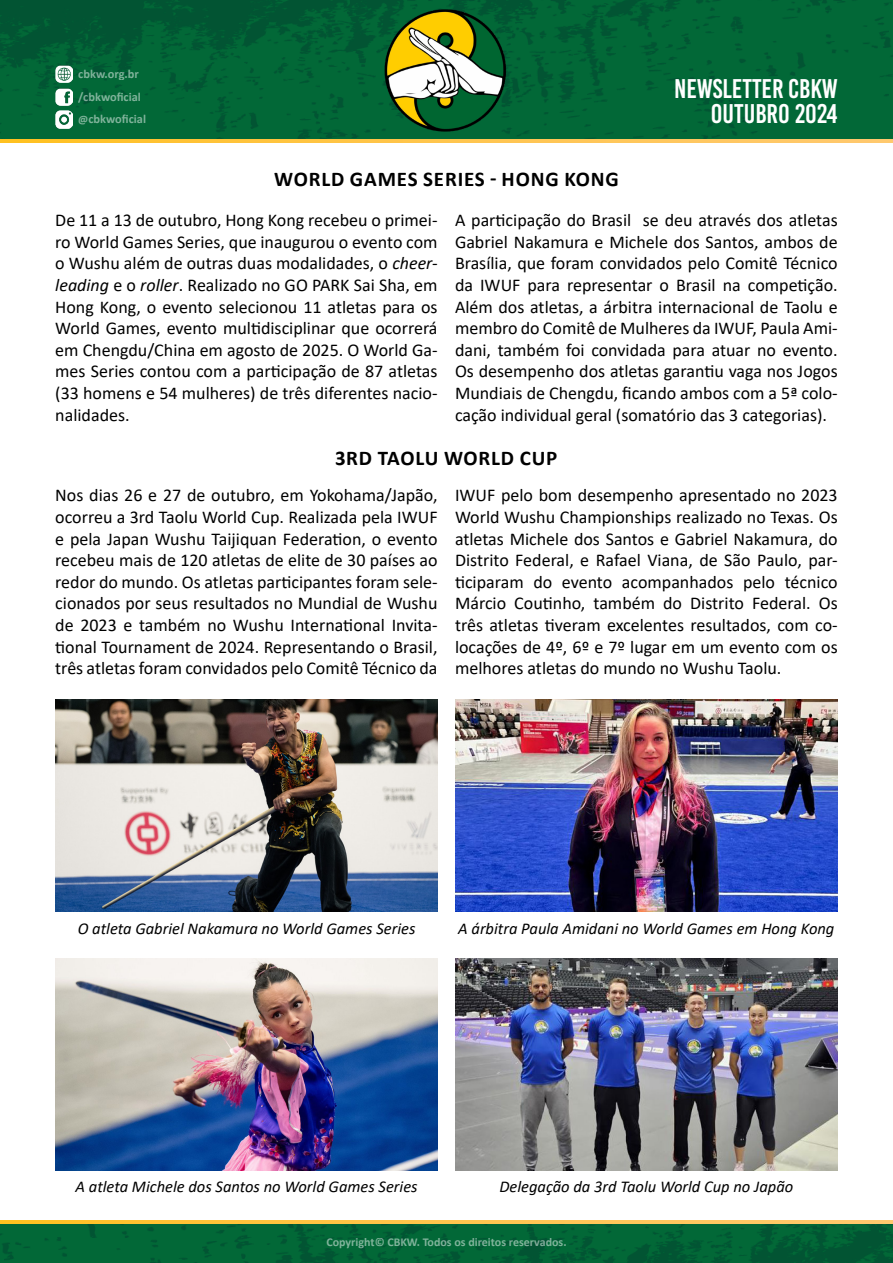
<style>
.page{position:relative;width:893px;height:1263px;background:#fff}
.page>*{position:absolute;margin:0;border:0;box-sizing:border-box;transform-origin:0 0}
.Cabeçallho_-_Mês{font:27px "Bebas Kai";color:#fff}
.Título_de_Seção{font:700 21px "Calibri";letter-spacing:.04em;color:#000}
.t1{font:18px/21.6px "Calibri";color:#000;text-align:justify}
.t2{font:italic 16.5px "Calibri";color:#000}
.t3{font:700 12.3px/22.2px "Calibri";color:#fff}
.t4{font:700 12px "Calibri";color:#fff}
.s1{font-size:11.25px}
.s2{font-style:italic}
</style>
<div class="page">
<img style="left:0;top:1223px;width:893px;height:40px">
<img style="left:0;top:0;width:893px;height:140px">
<img style="left:360px;top:0;width:173px;height:143px">
<img style="left:55px;top:89px;width:17px;height:17px">
<img style="left:56px;top:111px;width:17px;height:17px">
<img style="left:55px;top:66px;width:17px;height:17px">
<svg style="left:0;top:140px;width:893px;height:2px;background:#ffc44b"></svg>
<svg style="left:0;top:1220px;width:893px;height:3px;background:#ffc44b"></svg>
<img style="left:55px;top:958px;width:383px;height:213px">
<img style="left:455px;top:958px;width:383px;height:213px">
<img style="left:55px;top:699px;width:383px;height:213px">
<img style="left:455px;top:699px;width:383px;height:213px">
<p class="t3" style="left:78px;top:62px;width:62px">cbkw.org.br</p>
<p class="t3" style="left:78px;top:85px;width:69px">/cbkwoficial <span class="s1">@</span>cbkwoficial</p>
<p class="Título_de_Seção" style="left:274px;top:164px;width:346px">WORLD GAMES SERIES - HONG KONG</p>
<h1 class="Cabeçallho_-_Mês" style="left:674px;top:74px;width:165px">NEWSLETTER CBKW</h1>
<p class="Cabeçallho_-_Mês" style="left:711px;top:99px;width:128px">OUTUBRO 2024</p>
<p class="t1" style="left:55px;top:209px;width:384px">De 11 a 13 de outubro, Hong Kong recebeu o primei&shy;ro World Games Series, que inaugurou o evento com o Wushu além de outras duas modalidades, o <span class="s2">cheer&shy;leading</span> e o <span class="s2">roller</span>. Realizado no GO PARK Sai Sha, em Hong Kong, o evento selecionou 11 atletas para os World Games, evento multidisciplinar que ocorrerá em Chengdu/China em agosto de 2025. O World Ga&shy;mes Series contou com a participação de 87 atletas (33 homens e 54 mulheres) de três diferentes nacio&shy;nalidades.</p>
<p class="t1" style="left:455px;top:209px;width:384px">A participação do Brasil se deu através dos atletas Gabriel Nakamura e Michele dos Santos, ambos de Brasília, que foram convidados pelo Comitê Técnico da IWUF para representar o Brasil na competição.<br>Além dos atletas, a árbitra internacional de Taolu e membro do Comitê de Mulheres da IWUF, Paula Ami&shy;dani, também foi convidada para atuar no evento.<br>Os desempenho dos atletas garantiu vaga nos Jogos Mundiais de Chengdu, ficando ambos com a 5ª colo&shy;cação individual geral (somatório das 3 categorias).</p>
<p class="Título_de_Seção" style="left:335px;top:444px;width:224px">3RD TAOLU WORLD CUP</p>
<p class="t1" style="left:55px;top:484px;width:384px">Nos dias 26 e 27 de outubro, em Yokohama/Japão, ocorreu a 3rd Taolu World Cup. Realizada pela IWUF e pela Japan Wushu Taijiquan Federation, o evento recebeu mais de 120 atletas de elite de 30 países ao redor do mundo. Os atletas participantes foram sele&shy;cionados por seus resultados no Mundial de Wushu de 2023 e também no Wushu International Invita&shy;tional Tournament de 2024. Representando o Brasil, três atletas foram convidados pelo Comitê Técnico da</p>
<p class="t1" style="left:455px;top:484px;width:384px">IWUF pelo bom desempenho apresentado no 2023<br>World Wushu Championships realizado no Texas. Os atletas Michele dos Santos e Gabriel Nakamura, do Distrito Federal, e Rafael Viana, de São Paulo, par&shy;ticiparam do evento acompanhados pelo técnico Márcio Coutinho, também do Distrito Federal. Os três atletas tiveram excelentes resultados, com co&shy;locações de 4º, 6º e 7º lugar em um evento com os melhores atletas do mundo no Wushu Taolu.</p>
<p class="t2" style="left:78px;top:917px;width:339px">O atleta Gabriel Nakamura no World Games Series</p>
<p class="t2" style="left:458px;top:917px;width:378px">A árbitra Paula Amidani no World Games em Hong Kong</p>
<p class="t2" style="left:76px;top:1175px;width:344px">A atleta Michele dos Santos no World Games Series</p>
<p class="t2" style="left:499px;top:1175px;width:295px">Delegação da 3rd Taolu World Cup no Japão</p>
<p class="t4" style="left:326px;top:1234px;width:242px">Copyright© CBKW. Todos os direitos reservados.</p>
</div>
